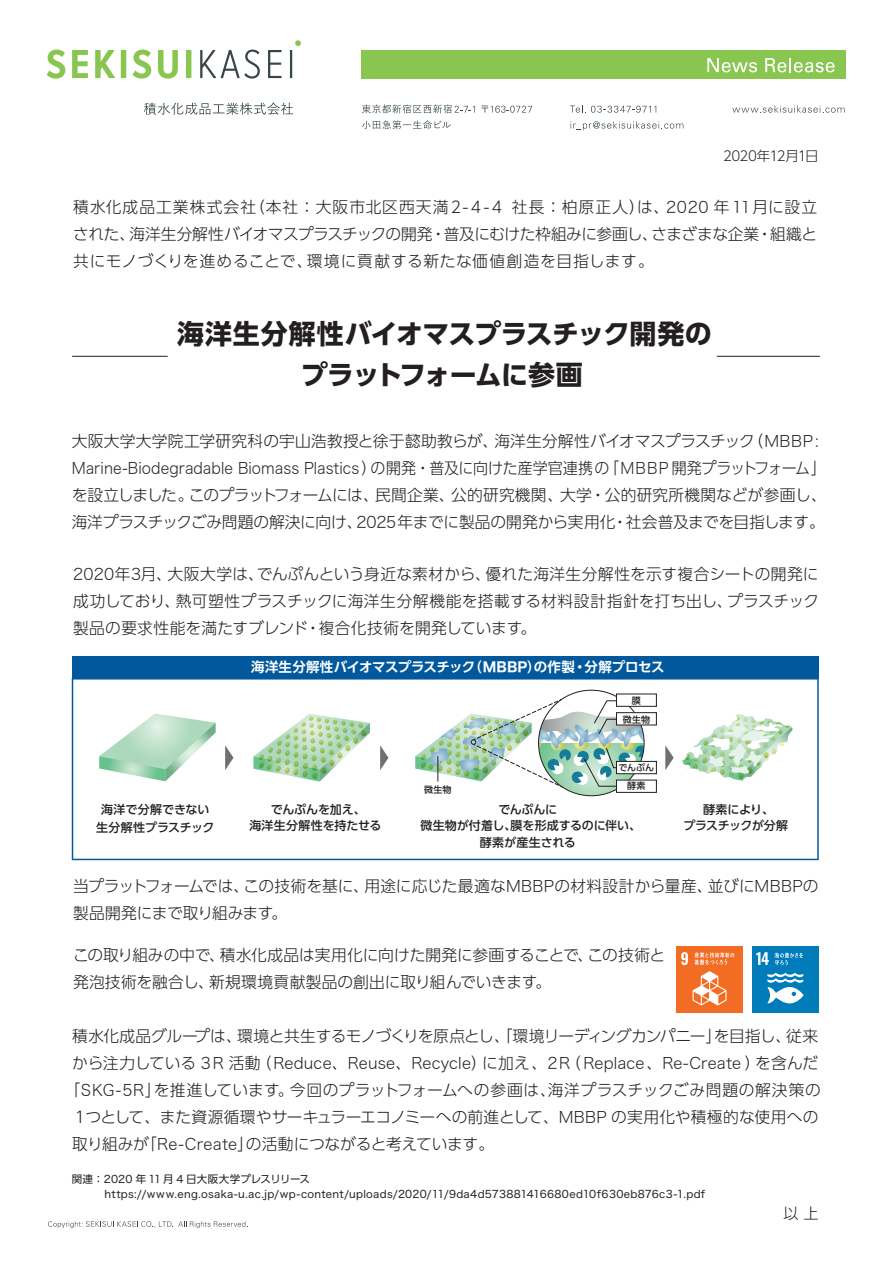
<style>
.page{position:relative;width:893px;height:1263px;background:#fff}
.page>*{position:absolute;margin:0;border:0;box-sizing:border-box;transform-origin:0 0}
.t1{font:700 27px/40.5px "UD Shin Go Pro";letter-spacing:-.025em;color:#231f20;text-align:center}
.t2{font:300 15.75px/27px "UD Shin Go Pro";letter-spacing:-.005em;color:#231f20}
.t3{font:15.75px "Hiragino Sans W2";letter-spacing:.005em;color:#231f20;scale:.95 1}
.t4{font:15.75px "Hiragino Sans W2";letter-spacing:.005em;color:#231f20}
.t5{font:300 15.75px "UD Shin Go Pro";letter-spacing:-.03em;color:#231f20}
.t6{font:300 15px "UD Shin Go Pro";color:#231f20}
.t7{font:700 13.5px "UD Shin Go Pro De";letter-spacing:-.025em;color:#fff}
.t8{font:300 13.5px "UD Shin Go Pro";letter-spacing:-.055em;color:#231f20}
.t9{font:500 12px/16.5px "UD Shin Go Pro";letter-spacing:-.005em;color:#231f20;text-align:center}
.t10{font:500 12px/16.5px "UD Shin Go Pro";letter-spacing:-.03em;color:#231f20;text-align:center}
.t11{font:10.5px "Hiragino Sans W4";letter-spacing:.025em;color:#231f20}
.t12{font:10.5px "UD Shin Go Pro";letter-spacing:.005em;color:#231f20}
.t13{font:500 9px "UD Shin Go Pro";letter-spacing:.02em;color:#231f20}
.s1{font-family:"Hiragino Sans W2";font-weight:400}
.s2{font-family:"UD Shin Go Pro";font-weight:300}
.s3{font-family:"Hiragino Sans W7";font-weight:400}
.s4{font-family:"Hiragino Sans W4"}
.s5{font-family:"UD Shin Go Pro"}
</style>
<div class="page">
<svg style="left:295px;top:40px;width:6px;height:6px"></svg>
<svg style="left:47px;top:50px;width:18px;height:29px"></svg>
<svg style="left:72px;top:50px;width:16px;height:28px"></svg>
<svg style="left:95px;top:50px;width:20px;height:28px"></svg>
<div style="left:121px;top:50px;width:5px;height:28px;background:#89c650"></div>
<svg style="left:133px;top:50px;width:18px;height:29px"></svg>
<svg style="left:158px;top:50px;width:20px;height:29px"></svg>
<div style="left:186px;top:50px;width:5px;height:28px;background:#89c650"></div>
<svg style="left:200px;top:50px;width:60px;height:29px"></svg>
<svg style="left:268px;top:50px;width:14px;height:28px"></svg>
<hr style="left:290px;top:50px;width:2px;height:28px;background:#384549">
<div style="left:361px;top:50px;width:485px;height:29px;background:#89c650"></div>
<svg style="left:707px;top:58px;width:50px;height:14px"></svg>
<svg style="left:765px;top:58px;width:70px;height:14px"></svg>
<svg style="left:362px;top:104px;width:113px;height:9px"></svg>
<svg style="left:482px;top:106px;width:50px;height:7px"></svg>
<svg style="left:362px;top:120px;width:89px;height:9px"></svg>
<svg style="left:732px;top:106px;width:113px;height:7px"></svg>
<svg style="left:570px;top:106px;width:86px;height:7px"></svg>
<svg style="left:571px;top:121px;width:112px;height:9px"></svg>
<svg style="left:144px;top:102px;width:149px;height:13px"></svg>
<svg style="left:48px;top:1221px;width:200px;height:7px"></svg>
<svg style="left:72px;top:678px;width:747px;height:182px"></svg>
<div style="left:72px;top:656px;width:747px;height:22px;background:#01589c"></div>
<svg style="left:253px;top:714px;width:117px;height:67px"></svg>
<svg style="left:99px;top:713px;width:117px;height:68px"></svg>
<div style="left:539px;top:690px;width:105px;height:106px;background:#fff;border-radius:50%"></div>
<hr style="left:72px;top:356px;width:96px;height:1px;background:#231f20">
<hr style="left:717px;top:356px;width:103px;height:1px;background:#231f20">
<svg style="left:225px;top:745px;width:8px;height:25px"></svg>
<svg style="left:380px;top:745px;width:8px;height:25px"></svg>
<svg style="left:665px;top:714px;width:127px;height:67px"></svg>
<div style="left:616px;top:694px;width:41px;height:13px;background:#fff;border:1px solid #231f20"></div>
<div style="left:616px;top:712px;width:41px;height:13px;background:#fff;border:1px solid #231f20"></div>
<div style="left:616px;top:761px;width:41px;height:13px;background:#fff;border:1px solid #231f20"></div>
<div style="left:616px;top:780px;width:41px;height:13px;background:#fff;border:1px solid #231f20"></div>
<svg style="left:415px;top:699px;width:229px;height:97px"></svg>
<div style="left:676px;top:946px;width:66px;height:67px;background:#f36c24"></div>
<svg style="left:681px;top:952px;width:7px;height:13px"></svg>
<svg style="left:693px;top:971px;width:33px;height:34px"></svg>
<svg style="left:694px;top:952px;width:40px;height:13px"></svg>
<div style="left:752px;top:946px;width:67px;height:67px;background:#007cbb"></div>
<svg style="left:767px;top:973px;width:37px;height:30px"></svg>
<svg style="left:756px;top:952px;width:47px;height:13px"></svg>
<p class="t8" style="left:723px;top:145px;width:97px">2020年12月1日</p>
<p class="t2" style="left:73px;top:193px;width:745px;text-align:justify">積水化成品工業株式会社（本社：大阪市北区西天満２<span class="s1">-</span>４<span class="s1">-</span>４社長：柏原正人）は、<span class="s1">2020</span> 年<span class="s1">11</span>月に設立された、海洋生分解性バイオマスプラスチックの開発・普及にむけた枠組みに参画し、さまざまな企業・組織と共にモノづくりを進めることで、環境に貢献する新たな価値創造を目指します。</p>
<h1 class="t1" style="left:177px;top:313px;width:536px">海洋生分解性バイオマスプラスチック開発のプラットフォームに参画</h1>
<p class="t2" style="left:72px;top:427px;width:748px">大阪大学大学院工学研究科の宇山浩教授と徐于懿助教らが、海洋生分解性バイオマスプラスチック（<span class="s1">MBBP:</span></p>
<p class="t3" style="left:72px;top:454px;width:796px">Marine-Biodegradable Biomass Plastics<span class="s2">）の開発・普及に向けた産学官連携の「</span>MBBP <span class="s2">開発プラットフォーム」</span></p>
<p class="t2" style="left:72px;top:481px;width:757px">を設立しました。このプラットフォームには、民間企業、公的研究機関、大学・公的研究所機関などが参画し、海洋プラスチックごみ問題の解決に向け、<span class="s1">2025</span>年までに製品の開発から実用化・社会普及までを目指します。</p>
<p class="t2" style="left:73px;top:560px;width:748px;text-align:justify"><span class="s1">2020</span>年<span class="s1">3</span>月、大阪大学は、でんぷんという身近な素材から、優れた海洋生分解性を示す複合シートの開発に成功しており、熱可塑性プラスチックに海洋生分解機能を搭載する材料設計指針を打ち出し、プラスチック製品の要求性能を満たすブレンド・複合化技術を開発しています。</p>
<p class="t7" style="left:251px;top:656px;width:415px">海洋生分解性バイオマスプラスチック（<span class="s3">MBBP</span>）の作製・分解プロセス</p>
<p class="t13" style="left:632px;top:693px;width:10px">膜</p>
<p class="t13" style="left:623px;top:712px;width:29px">微生物</p>
<p class="t13" style="left:424px;top:782px;width:29px">微生物</p>
<p class="t13" style="left:618px;top:760px;width:37px">でんぷん</p>
<p class="t13" style="left:627px;top:779px;width:29px">酵素　</p>
<p class="t9" style="left:96px;top:800px;width:120px;line-height:18px">海洋で分解できない生分解性プラスチック</p>
<p class="t9" style="left:249px;top:801px;width:134px">でんぷんを加え、<br>海洋生分解性を持たせる</p>
<p class="t10" style="left:683px;top:801px;width:106px">酵素により、<br>プラスチックが分解</p>
<p class="t9" style="left:420px;top:801px;width:222px">でんぷんに<br>微生物が付着し、膜を形成するのに伴い、酵素が産生される</p>
<p class="t2" style="left:73px;top:872px;width:747px">当プラットフォームでは、この技術を基に、用途に応じた最適な<span class="s1">MBBP</span>の材料設計から量産、並びに<span class="s1">MBBP</span>の製品開発にまで取り組みます。</p>
<p class="t2" style="left:73px;top:941px;width:594px">この取り組みの中で、積水化成品は実用化に向けた開発に参画することで、この技術と発泡技術を融合し、新規環境貢献製品の創出に取り組んでいきます。</p>
<p class="t5" style="left:72px;top:1023px;width:747px">積水化成品グループは、環境と共生するモノづくりを原点とし、「環境リーディングカンパニー」を目指し、従来</p>
<p class="t4" style="left:72px;top:1049px;width:747px"><span class="s2">から注力している</span> 3R <span class="s2">活動（</span>Reduce<span class="s2">、</span>Reuse<span class="s2">、</span>Recycle<span class="s2">）に加え、</span>2R<span class="s2">（</span>Replace<span class="s2">、</span>Re-Create <span class="s2">）を含んだ</span></p>
<p class="t2" style="left:72px;top:1076px;width:750px;text-indent:-8px">「<span class="s1">SKG-5R</span>」を推進しています。今回のプラットフォームへの参画は、海洋プラスチックごみ問題の解決策の<br>１つとして、また資源循環やサーキュラーエコノミーへの前進として、<span class="s1">MBBP</span> の実用化や積極的な使用への取り組みが「<span class="s1">Re-Create</span>」の活動につながると考えています。</p>
<p class="t12" style="left:72px;top:1170px;width:240px">関連：<span class="s4">2020</span> 年 <span class="s4">11</span> 月 <span class="s4">4</span> 日大阪大学プレスリリース</p>
<p class="t11" style="left:72px;top:1184px;width:635px"><span class="s5">　　</span> https://www.eng.osaka-u.ac.jp/wp-content/uploads/2020/11/9da4d573881416680ed10f630eb876c3-1.pdf</p>
<p class="t6" style="left:783px;top:1202px;width:36px">以 上</p>
</div>
